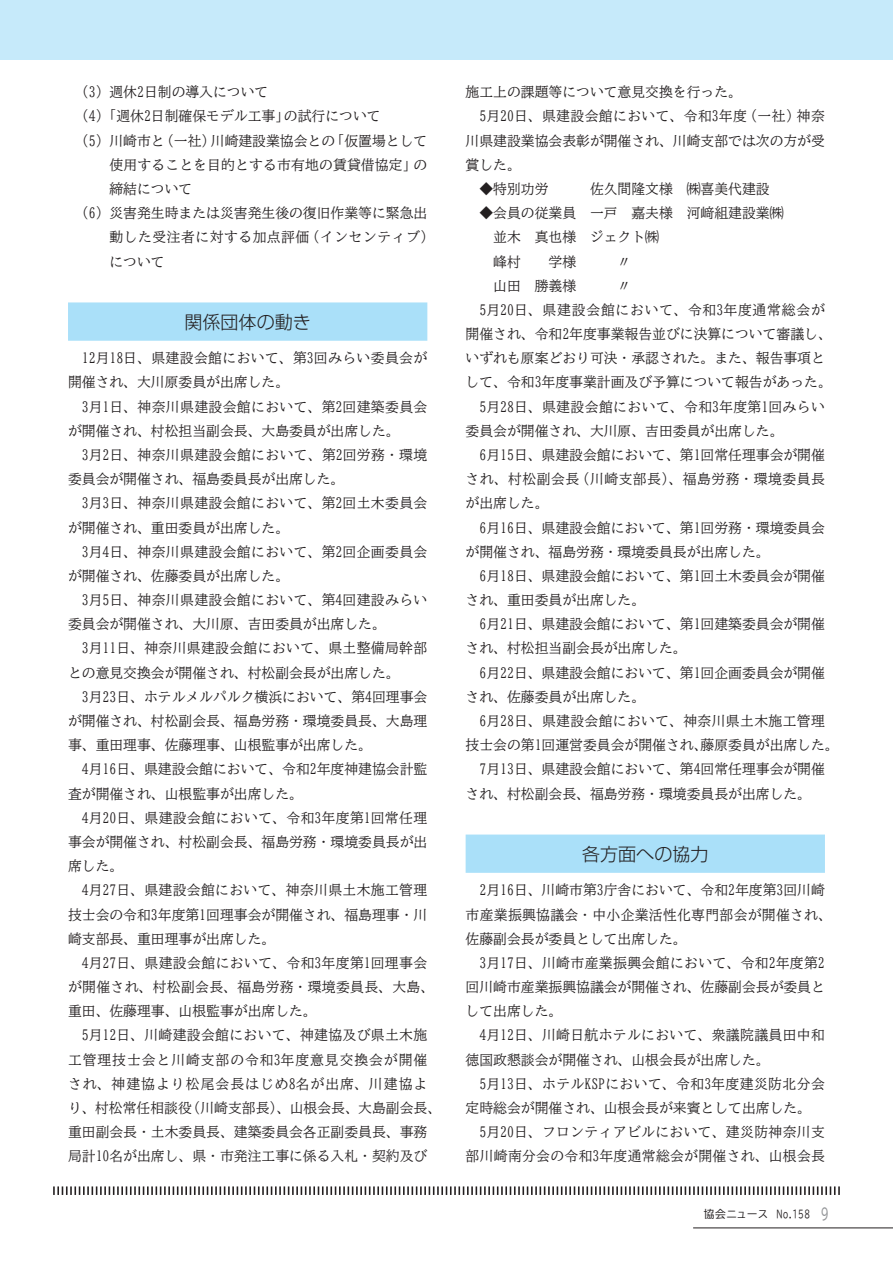
<style>
.page{position:relative;width:893px;height:1263px;background:#fff}
.page>*{position:absolute;margin:0;border:0;box-sizing:border-box;transform-origin:0 0}
.t1{font:300 18px "Shin Go Pr 5";color:#231f20}
.t2{font:13.8px/24.2px "BIZ UD Mincho Medium";color:#231f20}
.t3{font:13.8px/24.2px "BIZ UD Mincho Medium";letter-spacing:.025em;color:#231f20}
.t4{font:13.8px "BIZ UD Mincho Medium";letter-spacing:.03em;color:#231f20}
.t5{font:13.8px "BIZ UD Mincho Medium";letter-spacing:.035em;color:#231f20}
.t6{font:13.8px "BIZ UD Mincho Medium";letter-spacing:.06em;color:#231f20}
.t7{font:10.65px "BIZ UDP Gothic";letter-spacing:.075em;color:#231f20}
.s1{font-size:15.9px;color:#939598}
</style>
<div class="page">
<svg style="left:53px;top:1186px;width:787px;height:9px"></svg>
<hr style="left:693px;top:1228px;width:200px;height:1px;background:#231f20">
<div style="left:0;top:0;width:893px;height:60px;background:#c6eafa"></div>
<div style="left:68px;top:302px;width:359px;height:39px;background:#aae0f9"></div>
<div style="left:466px;top:834px;width:359px;height:39px;background:#aae0f9"></div>
<p class="t2" style="left:75px;top:80px;width:195px">（3）週休2日制の導入について</p>
<p class="t2" style="left:75px;top:104px;width:307px">（4）「週休2日制確保モデル工事」の試行について</p>
<p class="t2" style="left:75px;top:128px;width:354px">（5）川崎市と（一社）川崎建設業協会との「仮置場として</p>
<p class="t2" style="left:109px;top:152px;width:319px">使用することを目的とする市有地の賃貸借協定」の</p>
<p class="t2" style="left:109px;top:177px;width:84px">締結について</p>
<p class="t2" style="left:75px;top:201px;width:354px">（6）災害発生時または災害発生後の復旧作業等に緊急出</p>
<p class="t5" style="left:109px;top:230px;width:326px">動した受注者に対する加点評価（インセンティブ）</p>
<p class="t2" style="left:109px;top:249px;width:57px">について</p>
<h1 class="t1" style="left:184px;top:307px;width:128px">関係団体の動き</h1>
<p class="t2" style="left:68px;top:346px;width:361px;text-indent:14px">12月18日、県建設会館において、第3回みらい委員会が開催され、大川原委員が出席した。</p>
<p class="t2" style="left:68px;top:394px;width:361px;text-indent:14px">3月1日、神奈川県建設会館において、第2回建築委員会が開催され、村松担当副会長、大島委員が出席した。</p>
<p class="t2" style="left:68px;top:443px;width:361px;text-indent:14px">3月2日、神奈川県建設会館において、第2回労務・環境委員会が開催され、福島委員長が出席した。</p>
<p class="t2" style="left:68px;top:491px;width:361px;text-indent:14px">3月3日、神奈川県建設会館において、第2回土木委員会が開催され、重田委員が出席した。</p>
<p class="t2" style="left:68px;top:539px;width:361px;text-indent:14px">3月4日、神奈川県建設会館において、第2回企画委員会が開催され、佐藤委員が出席した。</p>
<p class="t2" style="left:68px;top:588px;width:361px;text-indent:14px">3月5日、神奈川県建設会館において、第4回建設みらい委員会が開催され、大川原、吉田委員が出席した。</p>
<p class="t2" style="left:68px;top:636px;width:361px;text-indent:14px">3月11日、神奈川県建設会館において、県土整備局幹部との意見交換会が開催され、村松副会長が出席した。</p>
<p class="t2" style="left:68px;top:684px;width:361px;text-align:justify;text-indent:14px">3月23日、ホテルメルパルク横浜において、第4回理事会が開催され、村松副会長、福島労務・環境委員長、大島理事、重田理事、佐藤理事、山根監事が出席した。</p>
<p class="t2" style="left:68px;top:757px;width:361px;text-indent:14px">4月16日、県建設会館において、令和2年度神建協会計監査が開催され、山根監事が出席した。</p>
<p class="t2" style="left:68px;top:805px;width:361px;text-align:justify;text-indent:14px">4月20日、県建設会館において、令和3年度第1回常任理事会が開催され、村松副会長、福島労務・環境委員長が出席した。</p>
<p class="t2" style="left:68px;top:878px;width:361px;text-align:justify;text-indent:14px">4月27日、県建設会館において、神奈川県土木施工管理技士会の令和3年度第1回理事会が開催され、福島理事・川崎支部長、重田理事が出席した。</p>
<p class="t3" style="left:68px;top:950px;width:368px;text-indent:14px">4月27日、県建設会館において、令和3年度第1回理事会が開催され、村松副会長、福島労務・環境委員長、大島、重田、佐藤理事、山根監事が出席した。</p>
<p class="t2" style="left:68px;top:1023px;width:375px;text-indent:14px">5月12日、川崎建設会館において、神建協及び県土木施工管理技士会と川崎支部の令和3年度意見交換会が開催され、神建協より松尾会長はじめ8名が出席、川建協より、村松常任相談役（川崎支部長）、山根会長、大島副会長、重田副会長・土木委員長、建築委員会各正副委員長、事務局計10名が出席し、県・市発注工事に係る入札・契約及び</p>
<p class="t2" style="left:466px;top:80px;width:278px">施工上の課題等について意見交換を行った。</p>
<p class="t4" style="left:479px;top:109px;width:347px">5月20日、県建設会館において、令和3年度（一社）神奈</p>
<p class="t2" style="left:466px;top:128px;width:361px">川県建設業協会表彰が開催され、川崎支部では次の方が受</p>
<p class="t2" style="left:466px;top:152px;width:57px">賞した。</p>
<p class="t2" style="left:479px;top:177px;width:292px">◆特別功労　　　佐久間隆文様　㈱喜美代建設</p>
<p class="t2" style="left:479px;top:201px;width:306px">◆会員の従業員　一戸　嘉夫様　河﨑組建設業㈱</p>
<p class="t2" style="left:479px;top:225px;width:181px">　並木　真也様　ジェクト㈱</p>
<p class="t2" style="left:479px;top:249px;width:154px">　峰村　　学様　　　〃</p>
<p class="t2" style="left:479px;top:273px;width:154px">　山田　勝義様　　　〃</p>
<p class="t6" style="left:479px;top:303px;width:347px">5月20日、県建設会館において、令和3年度通常総会が</p>
<p class="t2" style="left:466px;top:322px;width:368px">開催され、令和2年度事業報告並びに決算について審議し、</p>
<p class="t2" style="left:466px;top:346px;width:361px">いずれも原案どおり可決・承認された。また、報告事項と</p>
<p class="t2" style="left:466px;top:370px;width:368px">して、令和3年度事業計画及び予算について報告があった。</p>
<p class="t4" style="left:479px;top:399px;width:347px">5月28日、県建設会館において、令和3年度第1回みらい</p>
<p class="t2" style="left:466px;top:418px;width:319px">委員会が開催され、大川原、吉田委員が出席した。</p>
<p class="t2" style="left:479px;top:443px;width:347px">6月15日、県建設会館において、第1回常任理事会が開催</p>
<p class="t5" style="left:466px;top:472px;width:361px">され、村松副会長（川崎支部長）、福島労務・環境委員長</p>
<p class="t2" style="left:466px;top:491px;width:84px">が出席した。</p>
<p class="t2" style="left:479px;top:515px;width:347px">6月16日、県建設会館において、第1回労務・環境委員会</p>
<p class="t2" style="left:466px;top:539px;width:306px">が開催され、福島労務・環境委員長が出席した。</p>
<p class="t2" style="left:479px;top:564px;width:347px">6月18日、県建設会館において、第1回土木委員会が開催</p>
<p class="t2" style="left:466px;top:588px;width:181px">され、重田委員が出席した。</p>
<p class="t2" style="left:479px;top:612px;width:347px">6月21日、県建設会館において、第1回建築委員会が開催</p>
<p class="t2" style="left:466px;top:636px;width:223px">され、村松担当副会長が出席した。</p>
<p class="t2" style="left:479px;top:660px;width:347px">6月22日、県建設会館において、第1回企画委員会が開催</p>
<p class="t2" style="left:466px;top:684px;width:181px">され、佐藤委員が出席した。</p>
<p class="t3" style="left:479px;top:709px;width:347px">6月28日、県建設会館において、神奈川県土木施工管理</p>
<p class="t2" style="left:466px;top:733px;width:375px">技士会の第1回運営委員会が開催され、藤原委員が出席した。</p>
<p class="t2" style="left:479px;top:757px;width:347px">7月13日、県建設会館において、第4回常任理事会が開催</p>
<p class="t2" style="left:466px;top:781px;width:347px">され、村松副会長、福島労務・環境委員長が出席した。</p>
<h1 class="t1" style="left:582px;top:839px;width:128px">各方面への協力</h1>
<p class="t2" style="left:466px;top:878px;width:368px;text-indent:14px">2月16日、川崎市第3庁舎において、令和2年度第3回川崎市産業振興協議会・中小企業活性化専門部会が開催され、佐藤副会長が委員として出席した。</p>
<p class="t2" style="left:466px;top:950px;width:361px;text-align:justify;text-indent:14px">3月17日、川崎市産業振興会館において、令和2年度第2回川崎市産業振興協議会が開催され、佐藤副会長が委員として出席した。</p>
<p class="t2" style="left:466px;top:1023px;width:361px;text-indent:14px">4月12日、川崎日航ホテルにおいて、衆議院議員田中和徳国政懇談会が開催され、山根会長が出席した。</p>
<p class="t4" style="left:479px;top:1077px;width:347px">5月13日、ホテルKSPにおいて、令和3年度建災防北分会</p>
<p class="t2" style="left:466px;top:1096px;width:347px">定時総会が開催され、山根会長が来賓として出席した。</p>
<p class="t3" style="left:479px;top:1120px;width:347px">5月20日、フロンティアビルにおいて、建災防神奈川支</p>
<p class="t3" style="left:466px;top:1144px;width:361px">部川崎南分会の令和3年度通常総会が開催され、山根会長</p>
<p class="t7" style="left:704px;top:1209px;width:127px">協会ニュース　No.158 <span class="s1">9</span></p>
</div>
